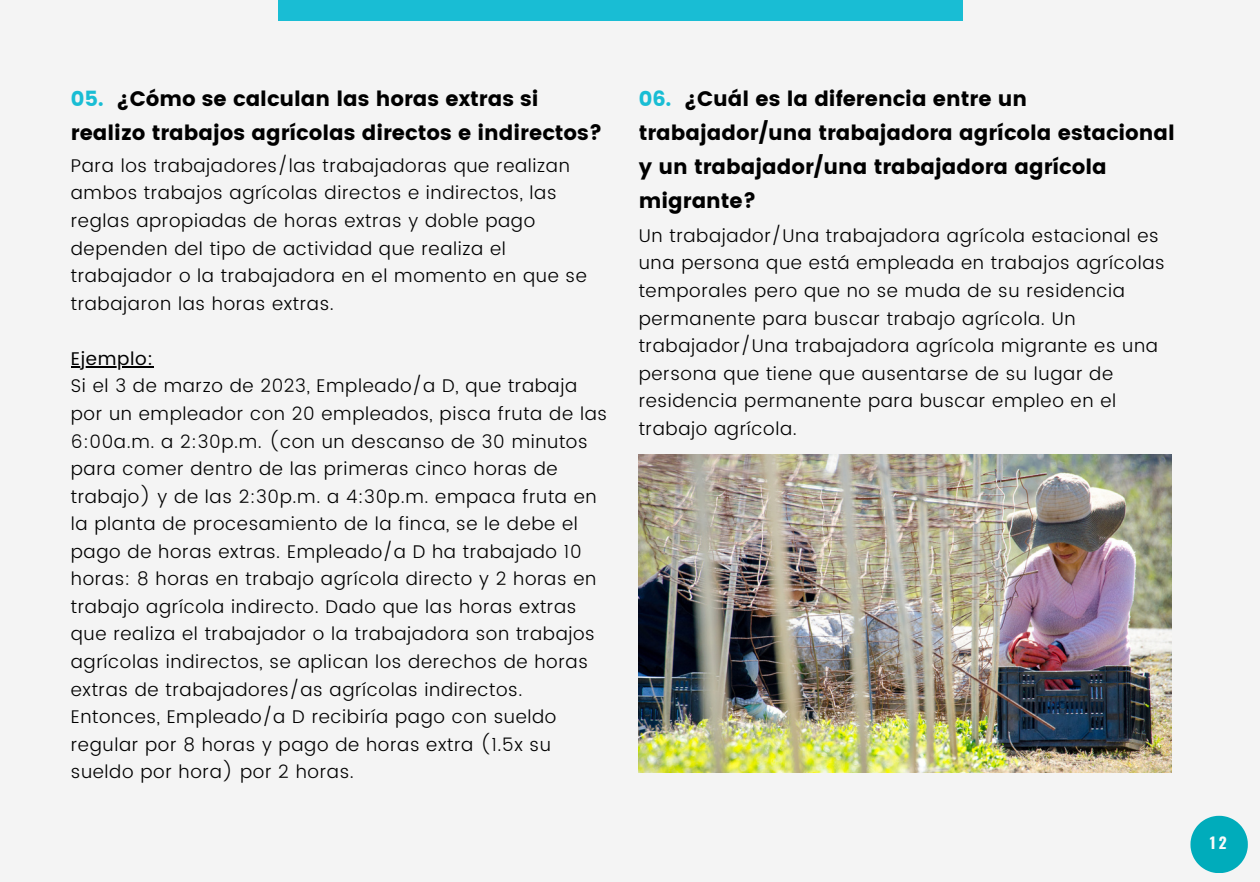
<style>
.page{position:relative;width:1260px;height:882px;background:#f4f4f4}
.page>*{position:absolute;margin:0;border:0;box-sizing:border-box;transform-origin:0 0}
.t1{font:21px/34.1px "Poppins";color:#000}
.t2{font:300 18.38px/27.7px "Poppins";letter-spacing:.035em;color:#000}
.t3{font:18.38px "Poppins";letter-spacing:.035em;color:#000}
.t4{font:700 15.4px "Oswald";color:#fafafa}
.s1{color:#19bdd4}
</style>
<div class="page">
<div style="left:279px;top:0;width:684px;height:21px;background:#19bdd4"></div>
<img style="left:639px;top:455px;width:533px;height:317px">
<svg style="left:1190px;top:816px;width:58px;height:57px"></svg>
<hr style="left:71px;top:366px;width:83px;height:1px;background:#000">
<p class="t1" style="left:71px;top:81px;width:533px"><span class="s1">05.</span> ¿Cómo se calculan las horas extras si realizo trabajos agrícolas directos e indirectos?</p>
<p class="t1" style="left:639px;top:81px;width:538px"><span class="s1">06.</span> ¿Cuál es la diferencia entre un trabajador/una trabajadora agrícola estacional y un trabajador/una trabajadora agrícola migrante?</p>
<p class="t2" style="left:71px;top:152px;width:518px">Para los trabajadores/las trabajadoras que realizan ambos trabajos agrícolas directos e indirectos, las reglas apropiadas de horas extras y doble pago dependen del tipo de actividad que realiza el trabajador o la trabajadora en el momento en que se trabajaron las horas extras.</p>
<p class="t3" style="left:71px;top:348px;width:84px">Ejemplo:</p>
<p class="t2" style="left:71px;top:372px;width:538px">Si el 3 de marzo de 2023, Empleado/a D, que trabaja por un empleador con 20 empleados, pisca fruta de las 6:00a.m. a 2:30p.m. (con un descanso de 30 minutos para comer dentro de las primeras cinco horas de trabajo) y de las 2:30p.m. a 4:30p.m. empaca fruta en la planta de procesamiento de la finca, se le debe el pago de horas extras. Empleado/a D ha trabajado 10 horas: 8 horas en trabajo agrícola directo y 2 horas en trabajo agrícola indirecto. Dado que las horas extras que realiza el trabajador o la trabajadora son trabajos agrícolas indirectos, se aplican los derechos de horas extras de trabajadores/as agrícolas indirectos.</p>
<p class="t2" style="left:71px;top:703px;width:487px">Entonces, Empleado/a D recibiría pago con sueldo regular por 8 horas y pago de horas extra (1.5x su sueldo por hora) por 2 horas.</p>
<p class="t2" style="left:639px;top:222px;width:527px">Un trabajador/Una trabajadora agrícola estacional es una persona que está empleada en trabajos agrícolas temporales pero que no se muda de su residencia permanente para buscar trabajo agrícola. Un trabajador/Una trabajadora agrícola migrante es una persona que tiene que ausentarse de su lugar de residencia permanente para buscar empleo en el trabajo agrícola.</p>
<p class="t4" style="left:1210px;top:831px;width:18px">12</p>
</div>
